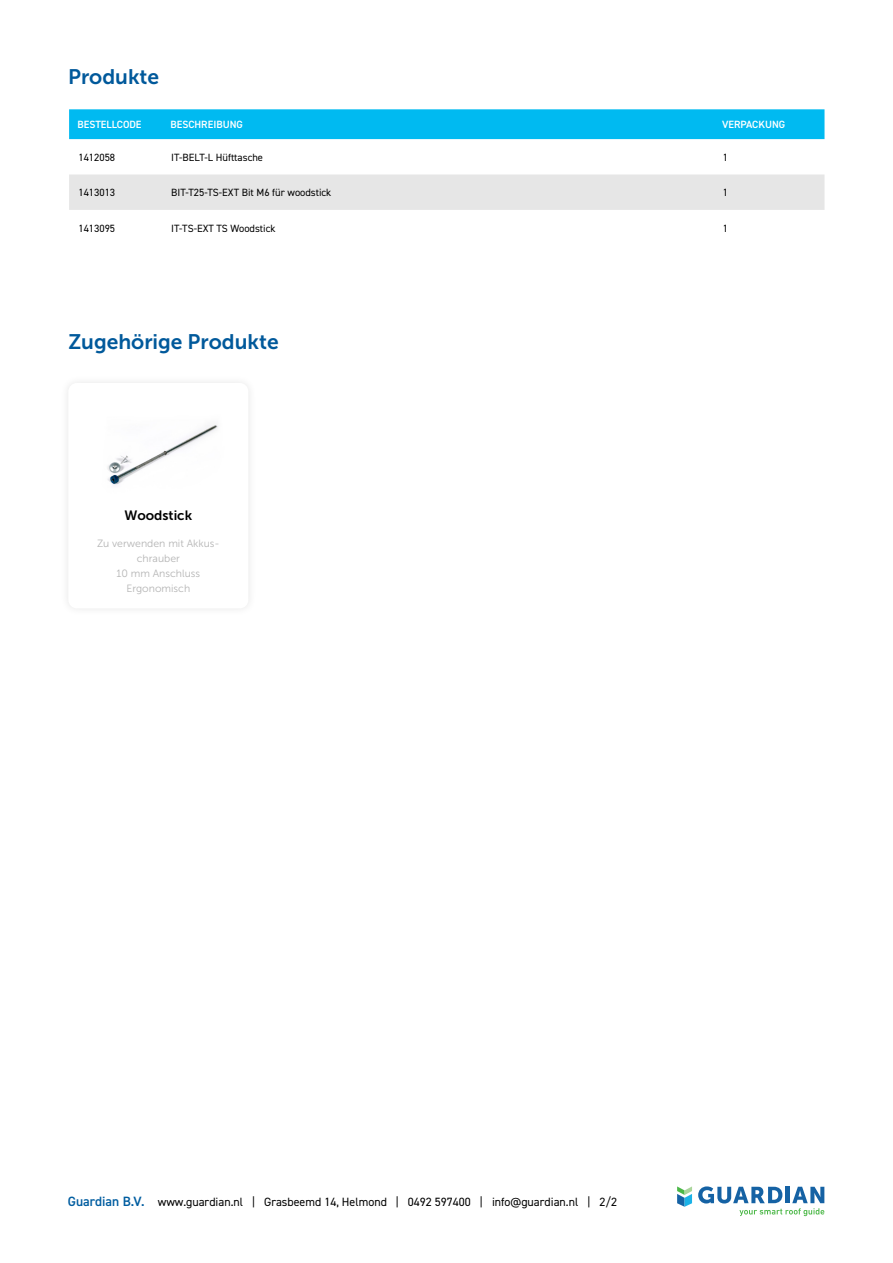
<style>
.page{position:relative;width:893px;height:1263px;background:#fff}
.page>*{position:absolute;margin:0;border:0;box-sizing:border-box;transform-origin:0 0}
.t1{font:21px "Museo Sans 700";color:#00599b}
.t2{font:13.5px "Museo Sans 700";color:#000}
.t3{font:12px "DIN2014";color:#000}
.t4{font:10.5px "DIN2014";color:#000}
.t5{font:10.5px/15px "Museo Sans 300";color:#b4b4b4;text-align:center}
.t6{font:600 10.5px "DIN2014";color:#fff}
.s1{font-weight:600;font-size:13.5px;color:#005da0}
</style>
<div class="page">
<div style="left:69px;top:109px;width:755px;height:30px;background:#00baf1"></div>
<div style="left:69px;top:174px;width:755px;height:36px;background:#e6e6e6"></div>
<svg style="left:698px;top:1186px;width:126px;height:30px"></svg>
<svg style="left:677px;top:1186px;width:15px;height:21px"></svg>
<div style="left:60px;top:374px;width:197px;height:243px;background:#fbfbfb"></div>
<div style="left:68px;top:383px;width:180px;height:225px;background:#fff;border-radius:9px"></div>
<img style="left:107px;top:425px;width:111px;height:60px">
<p class="t1" style="left:68px;top:65px;width:93px">Produkte</p>
<p class="t6" style="left:78px;top:118px;width:65px">BESTELLCODE</p>
<p class="t6" style="left:170px;top:118px;width:74px">BESCHREIBUNG</p>
<p class="t6" style="left:722px;top:118px;width:65px">VERPACKUNG</p>
<p class="t4" style="left:78px;top:151px;width:38px">1412058</p>
<p class="t4" style="left:171px;top:151px;width:93px">IT-BELT-L Hüfttasche</p>
<p class="t4" style="left:723px;top:151px;width:7px">1</p>
<p class="t4" style="left:78px;top:186px;width:38px">1413013</p>
<p class="t4" style="left:171px;top:186px;width:162px">BIT-T25-TS-EXT Bit M6 für woodstick</p>
<p class="t4" style="left:723px;top:186px;width:7px">1</p>
<p class="t4" style="left:78px;top:221px;width:38px">1413095</p>
<p class="t4" style="left:171px;top:221px;width:106px">IT-TS-EXT TS Woodstick</p>
<p class="t4" style="left:723px;top:221px;width:7px">1</p>
<p class="t1" style="left:68px;top:330px;width:212px">Zugehörige Produkte</p>
<p class="t2" style="left:125px;top:508px;width:69px">Woodstick</p>
<p class="t5" style="left:97px;top:536px;width:124px">Zu verwenden mit Akkus&shy;chrauber</p>
<p class="t5" style="left:116px;top:566px;width:85px">10 mm Anschluss</p>
<p class="t5" style="left:126px;top:581px;width:65px">Ergonomisch</p>
<p class="t3" style="left:68px;top:1194px;width:551px"><span class="s1">Guardian B.V.</span> www.guardian.nl | Grasbeemd 14, Helmond | 0492 597400 | info@guardian.nl | 2/2</p>
</div>
